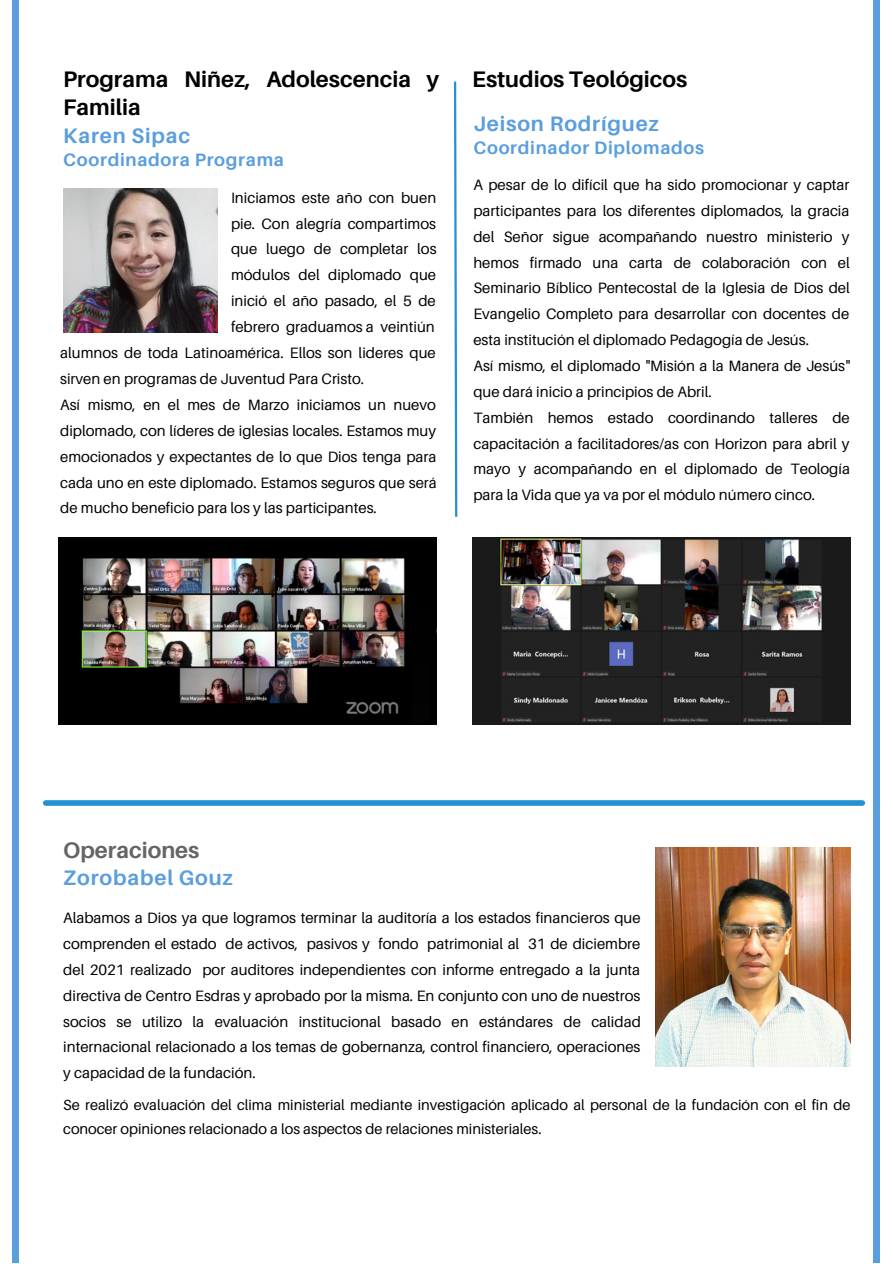
<style>
.page{position:relative;width:893px;height:1264px;background:#fff}
.page>*{position:absolute;margin:0;border:0;box-sizing:border-box;transform-origin:0 0}
.t1{font:700 22.5px/28px "Aileron";color:#000}
.t2{font:700 22.5px "Aileron";color:#646567}
.t3{font:700 21px "Aileron";letter-spacing:.04em;color:#5a9ede}
.t4{font:700 18px "Aileron";letter-spacing:.04em;color:#5a9ede}
.t5{font:15px/25.8px "Aileron";color:#000;text-align:justify}
.t6{font:14.7px/24.8px "Aileron";color:#000}
</style>
<div class="page">
<div style="left:13px;top:0;width:6px;height:1262px;background:#5a9ede"></div>
<div style="left:873px;top:0;width:6px;height:1262px;background:#5a9ede"></div>
<div style="left:46px;top:800px;width:816px;height:5px;background:#2292d3"></div>
<svg style="left:454px;top:81px;width:4px;height:436px"></svg>
<img style="left:63px;top:189px;width:154px;height:144px">
<img style="left:655px;top:847px;width:195px;height:219px">
<img style="left:59px;top:537px;width:378px;height:188px">
<img style="left:473px;top:537px;width:377px;height:188px">
<h1 class="t1" style="left:63px;top:64px;width:377px">Programa Niñez, Adolescencia y<br>Familia</h1>
<h2 class="t3" style="left:63px;top:122px;width:129px">Karen Sipac</h2>
<p class="t4" style="left:63px;top:149px;width:222px">Coordinadora Programa</p>
<p class="t5" style="left:231px;top:184px;width:207px">Iniciamos este año con buen</p>
<p class="t5" style="left:231px;top:210px;width:206px">pie. Con alegría compartimos</p>
<p class="t5" style="left:231px;top:236px;width:207px">que luego de completar los</p>
<p class="t5" style="left:231px;top:262px;width:207px">módulos del diplomado que</p>
<p class="t5" style="left:231px;top:288px;width:206px">inició el año pasado, el 5 de</p>
<p class="t5" style="left:231px;top:313px;width:205px">febrero graduamos a veintiún</p>
<p class="t5" style="left:60px;top:340px;width:377px">alumnos de toda Latinoamérica. Ellos son lideres que</p>
<p class="t5" style="left:60px;top:365px;width:305px">sirven en programas de Juventud Para Cristo.</p>
<p class="t5" style="left:60px;top:391px;width:377px">Así mismo, en el mes de Marzo iniciamos un nuevo</p>
<p class="t5" style="left:60px;top:417px;width:377px">diplomado, con líderes de iglesias locales. Estamos muy</p>
<p class="t5" style="left:60px;top:443px;width:377px">emocionados y expectantes de lo que Dios tenga para</p>
<p class="t5" style="left:60px;top:469px;width:378px">cada uno en este diplomado. Estamos seguros que será</p>
<p class="t5" style="left:60px;top:495px;width:318px">de mucho beneficio para los y las participantes.</p>
<h1 class="t1" style="left:472px;top:65px;width:217px">Estudios Teológicos</h1>
<h2 class="t3" style="left:473px;top:110px;width:187px">Jeison Rodríguez</h2>
<p class="t4" style="left:473px;top:137px;width:232px">Coordinador Diplomados</p>
<p class="t5" style="left:473px;top:171px;width:378px;text-align:left">A pesar de lo difícil que ha sido promocionar y captar participantes para los diferentes diplomados, la gracia del Señor sigue acompañando nuestro ministerio y hemos firmado una carta de colaboración con el Seminario Bíblico Pentecostal de la Iglesia de Dios del Evangelio Completo para desarrollar con docentes de esta institución el diplomado Pedagogía de Jesús.<br>Así mismo, el diplomado "Misión a la Manera de Jesús" que dará inicio a principios de Abril.<br>También hemos estado coordinando talleres de capacitación a facilitadores/as con Horizon para abril y mayo y acompañando en el diplomado de Teología para la Vida que ya va por el módulo número cinco.</p>
<h1 class="t2" style="left:63px;top:836px;width:138px">Operaciones</h1>
<h2 class="t3" style="left:63px;top:864px;width:171px">Zorobabel Gouz</h2>
<p class="t5" style="left:63px;top:904px;width:579px">Alabamos a Dios ya que logramos terminar la auditoría a los estados financieros que comprenden el estado de activos, pasivos y fondo patrimonial al 31 de diciembre del 2021 realizado por auditores independientes con informe entregado a la junta directiva de Centro Esdras y aprobado por la misma. En conjunto con uno de nuestros socios se utilizo la evaluación institucional basado en estándares de calidad internacional relacionado a los temas de gobernanza, control financiero, operaciones y capacidad de la fundación.</p>
<p class="t6" style="left:63px;top:1091px;width:788px">Se realizó evaluación del clima ministerial mediante investigación aplicado al personal de la fundación con el fin de conocer opiniones relacionado a los aspectos de relaciones ministeriales.</p>
</div>
